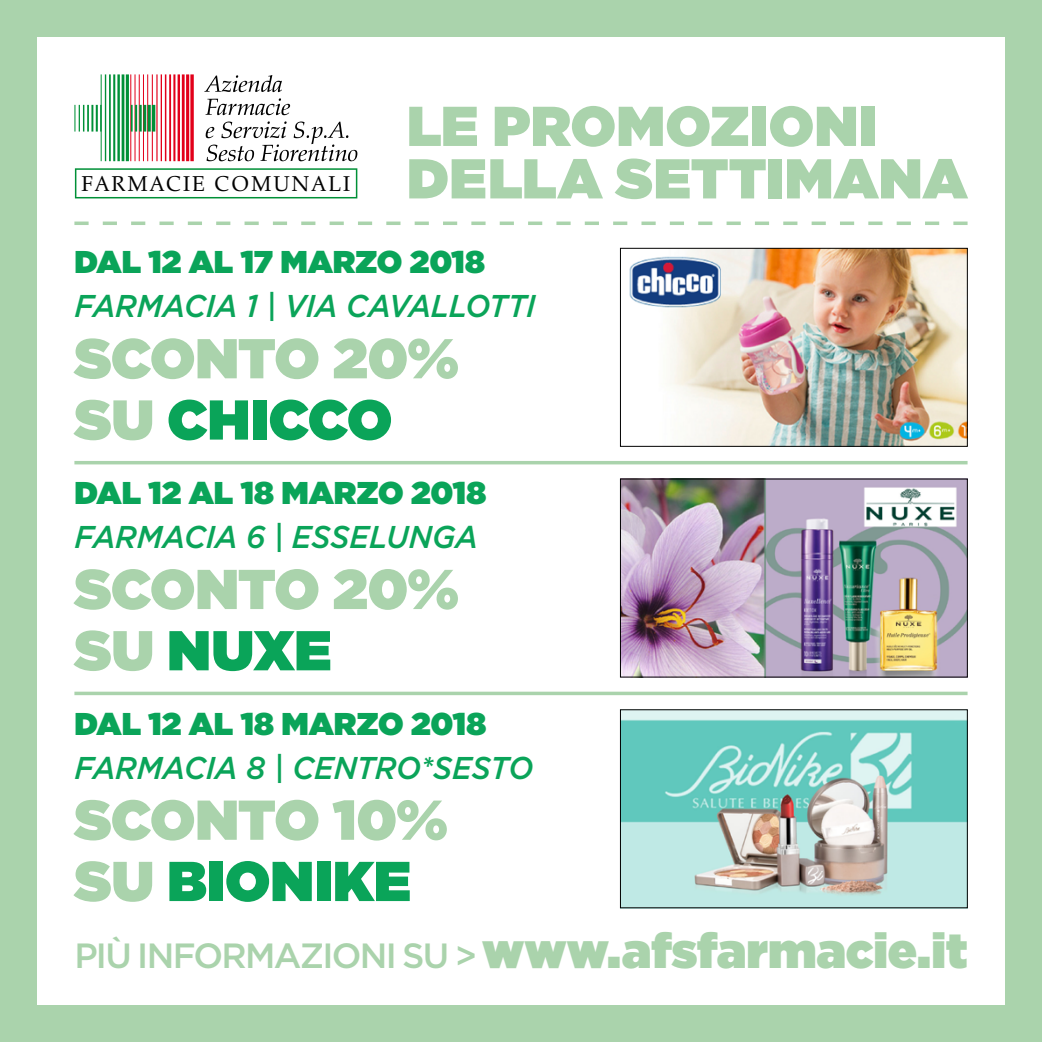
<style>
.page{position:relative;width:1042px;height:1042px;background:#aad3ac}
.page>*{position:absolute;margin:0;border:0;box-sizing:border-box;transform-origin:0 0}
.t1{font:900 56px/61.2px "Gotham";color:#aad3ac}
.t2{font:500 35px "Gotham";letter-spacing:-.045em;color:#aad3ac}
.t3{font:italic 500 31.5px "Gotham";letter-spacing:-.01em;color:#0aa459;scale:.95 1}
.t4{font:900 31.5px "Gotham";color:#0aa459}
.t5{font:21.35px "Zapf Calligraphic 801 BT";letter-spacing:.1em;color:#000}
.s1{color:#0aa459}
.s2{font-weight:900;font-size:49px}
</style>
<div class="page">
<div style="left:37px;top:37px;width:968px;height:968px;background:#fff"></div>
<svg style="left:190px;top:74px;width:4px;height:87px"></svg>
<hr style="left:186px;top:74px;width:3px;height:87px;background:#e2001a">
<hr style="left:182px;top:74px;width:3px;height:87px;background:#e2001a">
<hr style="left:178px;top:74px;width:2px;height:87px;background:#e2001a">
<hr style="left:173px;top:74px;width:2px;height:87px;background:#e2001a">
<hr style="left:169px;top:74px;width:2px;height:87px;background:#e2001a">
<hr style="left:165px;top:74px;width:1px;height:87px;background:#e2001a">
<hr style="left:161px;top:74px;width:1px;height:87px;background:#e2001a">
<hr style="left:156px;top:74px;width:2px;height:87px;background:#e2001a">
<hr style="left:152px;top:74px;width:1px;height:87px;background:#e2001a">
<hr style="left:147px;top:74px;width:1px;height:87px;background:#e2001a">
<hr style="left:143px;top:74px;width:1px;height:87px;background:#e2001a">
<hr style="left:139px;top:74px;width:1px;height:87px;background:#e2001a">
<hr style="left:135px;top:74px;width:1px;height:87px;background:#e2001a">
<hr style="left:130px;top:74px;width:1px;height:87px;background:#e2001a">
<hr style="left:105px;top:74px;width:1px;height:87px;background:#009037">
<hr style="left:109px;top:74px;width:2px;height:87px;background:#009037">
<hr style="left:113px;top:74px;width:2px;height:87px;background:#009037">
<hr style="left:117px;top:74px;width:3px;height:87px;background:#009037">
<hr style="left:122px;top:74px;width:2px;height:87px;background:#009037">
<hr style="left:126px;top:74px;width:3px;height:87px;background:#009037">
<hr style="left:101px;top:74px;width:1px;height:87px;background:#009037">
<svg style="left:74px;top:105px;width:10px;height:27px"></svg>
<hr style="left:87px;top:105px;width:2px;height:27px;background:#009037">
<hr style="left:91px;top:105px;width:2px;height:27px;background:#009037">
<hr style="left:96px;top:105px;width:2px;height:27px;background:#009037">
<hr style="left:100px;top:105px;width:2px;height:27px;background:#009037">
<hr style="left:152px;top:105px;width:3px;height:27px;background:#009037">
<hr style="left:148px;top:105px;width:3px;height:27px;background:#009037">
<hr style="left:143px;top:105px;width:3px;height:27px;background:#009037">
<hr style="left:139px;top:105px;width:3px;height:27px;background:#009037">
<hr style="left:135px;top:105px;width:2px;height:27px;background:#009037">
<hr style="left:131px;top:105px;width:2px;height:27px;background:#009037">
<svg style="left:206px;top:121px;width:151px;height:40px"></svg>
<svg style="left:205px;top:98px;width:85px;height:17px"></svg>
<svg style="left:204px;top:75px;width:78px;height:17px"></svg>
<svg style="left:75px;top:168px;width:282px;height:30px"></svg>
<svg style="left:74px;top:221px;width:893px;height:4px"></svg>
<hr style="left:74px;top:461px;width:893px;height:3px;background:#aad3ac">
<svg style="left:74px;top:691px;width:893px;height:4px;background:#b8dab9"></svg>
<img style="left:622px;top:711px;width:343px;height:195px">
<img style="left:629px;top:250px;width:336px;height:194px">
<div style="left:620px;top:248px;width:347px;height:198px;border:1px solid #000"></div>
<img style="left:622px;top:481px;width:343px;height:194px">
<p class="t5" style="left:81px;top:171px;width:270px">FARMACIE COMUNALI</p>
<p class="t1" style="left:407px;top:99px;width:562px;line-height:52.5px">LE PROMOZIONI<br>DELLA SETTIMANA</p>
<p class="t4" style="left:74px;top:239px;width:231px">DAL 12 AL 17 MARZO</p>
<p class="t4" style="left:410px;top:239px;width:77px">2018</p>
<p class="t3" style="left:74px;top:285px;width:332px">FARMACIA 1 | VIA CAVA</p>
<p class="t3" style="left:431px;top:285px;width:56px">LLOTTI</p>
<p class="t1" style="left:74px;top:327px;width:386px">SCONTO 20%<br>SU <span class="s1">CHICCO</span></p>
<p class="t4" style="left:74px;top:470px;width:233px">DAL 12 AL 18 MARZO</p>
<p class="t4" style="left:411px;top:470px;width:77px">2018</p>
<p class="t3" style="left:74px;top:516px;width:426px">FARMACIA 6 | ESSELUNGA</p>
<p class="t1" style="left:74px;top:558px;width:386px">SCONTO 20%<br>SU <span class="s1">NUXE</span></p>
<p class="t4" style="left:74px;top:701px;width:233px">DAL 12 AL 18 MARZO</p>
<p class="t4" style="left:411px;top:701px;width:77px">2018</p>
<p class="t3" style="left:74px;top:747px;width:485px">FARMACIA 8 | CENTRO*SESTO</p>
<p class="t1" style="left:74px;top:788px;width:375px">SCONTO 10%<br>SU <span class="s1">BIONIKE</span></p>
<p class="t2" style="left:74px;top:932px;width:894px">Più INFORMAZIONI SU &gt; <span class="s2">WWW.AFSFARMACIE.IT</span></p>
</div>
